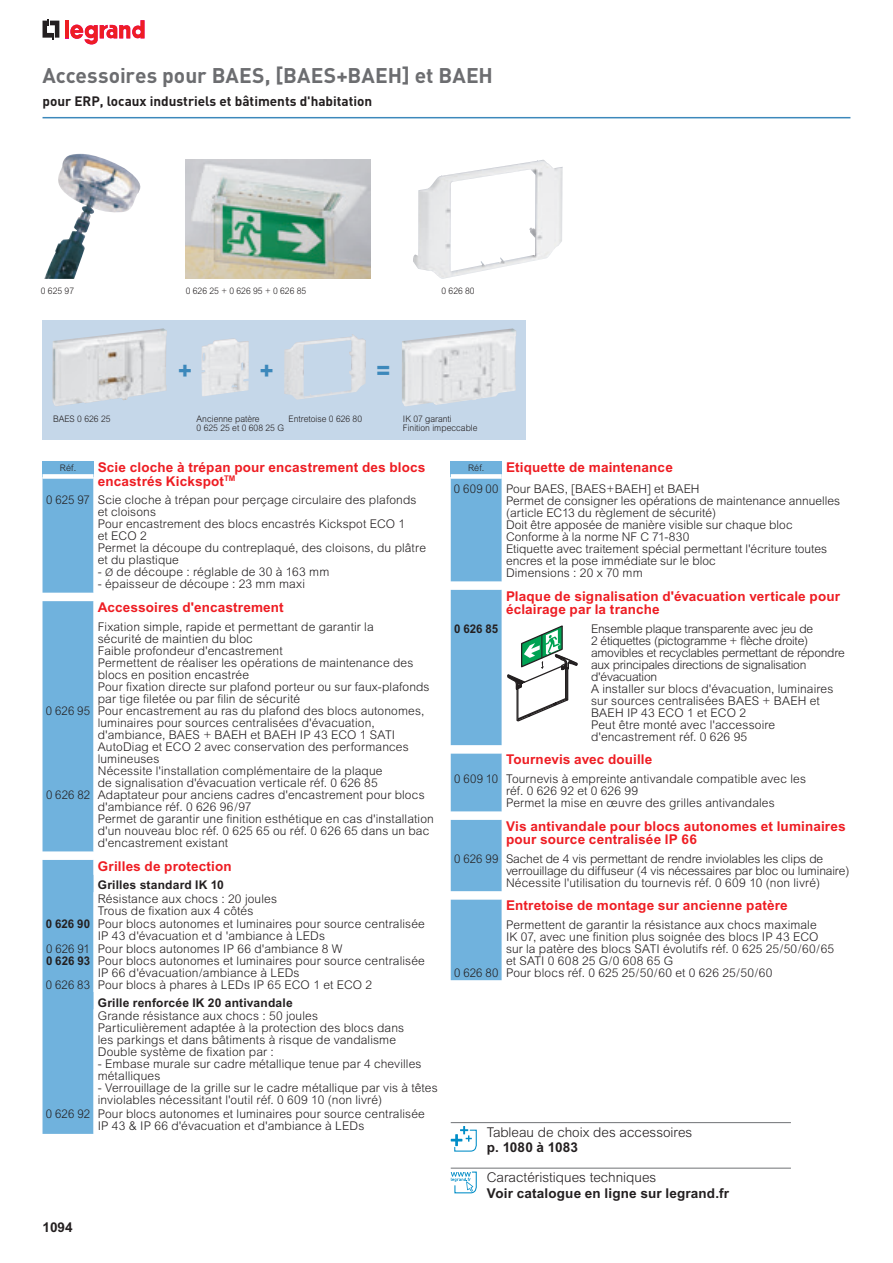
<style>
.page{position:relative;width:893px;height:1263px;background:#fff}
.page>*{position:absolute;margin:0;border:0;box-sizing:border-box;transform-origin:0 0}
.t1{font:700 26.55px "DIN";color:#3c88bb}
.t2{font:700 21px "DIN";color:#6c6d70}
.t3{font:700 13.5px/13.5px "Arial";letter-spacing:.01em;color:#ee1d23}
.t4{font:700 13.5px/15.8px "Arial";letter-spacing:.01em;color:#231f20}
.t5{font:700 13.5px "DIN";color:#231f20}
.t6{font:300 13.5px/15.8px "Arial";color:#231f20}
.t7{font:300 12px/12px "Arial";letter-spacing:.01em;color:#231f20}
.t8{font:300 12px/12px "Arial";letter-spacing:.01em;color:#231f20;scale:.95 1}
.t9{font:300 12px/12px "Arial";letter-spacing:-.02em;color:#231f20}
.t10{font:300 12px/12px "Arial";letter-spacing:-.01em;color:#231f20;scale:.95 1}
.t11{font:700 12px "Arial";color:#231f20;scale:.95 1}
.t12{font:300 9px/9px "Arial";color:#231f20;scale:.95 1}
.t13{font:300 9px "Arial";color:#231f20}
.s1{font-family:"Legrand 2007";font-weight:400}
.s2{font-weight:700}
.s3{font-weight:300}
</style>
<div class="page">
<hr style="left:43px;top:117px;width:807px;height:1px;background:#3c88bb">
<svg style="left:43px;top:19px;width:16px;height:20px"></svg>
<hr style="left:65px;top:20px;width:4px;height:18px;background:#ee1d23">
<svg style="left:70px;top:20px;width:75px;height:25px"></svg>
<div style="left:451px;top:479px;width:51px;height:102px;background:#70b2dd"></div>
<div style="left:451px;top:461px;width:51px;height:15px;background:#70b2dd"></div>
<div style="left:451px;top:474px;width:51px;height:5px;background:#fff"></div>
<div style="left:451px;top:754px;width:51px;height:57px;background:#70b2dd"></div>
<div style="left:451px;top:820px;width:51px;height:71px;background:#70b2dd"></div>
<div style="left:451px;top:900px;width:51px;height:80px;background:#70b2dd"></div>
<div style="left:43px;top:479px;width:51px;height:114px;background:#70b2dd"></div>
<div style="left:43px;top:461px;width:51px;height:15px;background:#70b2dd"></div>
<div style="left:43px;top:474px;width:51px;height:5px;background:#fff"></div>
<div style="left:43px;top:601px;width:51px;height:250px;background:#70b2dd"></div>
<div style="left:43px;top:860px;width:51px;height:274px;background:#70b2dd"></div>
<svg style="left:451px;top:590px;width:127px;height:155px"></svg>
<hr style="left:451px;top:1122px;width:340px;height:1px;background:#808285">
<svg style="left:451px;top:1126px;width:26px;height:25px"></svg>
<div style="left:43px;top:320px;width:483px;height:119px;background:#c5d7e9"></div>
<img style="left:413px;top:160px;width:150px;height:119px">
<img style="left:186px;top:160px;width:184px;height:119px">
<img style="left:402px;top:328px;width:114px;height:78px">
<img style="left:53px;top:328px;width:114px;height:78px">
<img style="left:201px;top:339px;width:48px;height:57px">
<img style="left:284px;top:334px;width:82px;height:66px">
<img style="left:44px;top:154px;width:97px;height:125px">
<hr style="left:451px;top:1167px;width:340px;height:2px;background:#808285">
<svg style="left:451px;top:1171px;width:26px;height:22px"></svg>
<p class="t2" style="left:43px;top:62px;width:452px">Accessoires pour BAES, [BAES+BAEH] et BAEH</p>
<p class="t5" style="left:43px;top:92px;width:331px">pour ERP, locaux industriels et bâtiments d'habitation</p>
<p class="t12" style="left:41px;top:287px;width:37px">0 625 97</p>
<p class="t12" style="left:186px;top:287px;width:128px">0 626 25 + 0 626 95 + 0 626 85</p>
<p class="t12" style="left:441px;top:287px;width:37px">0 626 80</p>
<p class="t1" style="left:178px;top:351px;width:16px">+</p>
<p class="t1" style="left:260px;top:351px;width:16px">+</p>
<p class="t1" style="left:376px;top:351px;width:16px">=</p>
<p class="t12" style="left:53px;top:414px;width:62px">BAES 0 626 25</p>
<p class="t12" style="left:197px;top:414px;width:94px">Ancienne patère<br>0 625 25 et 0 608 25 G</p>
<p class="t12" style="left:288px;top:414px;width:79px">Entretoise 0 626 80</p>
<p class="t12" style="left:403px;top:414px;width:80px">IK 07 garanti<br>Finition impeccable</p>
<p class="t13" style="left:60px;top:463px;width:18px">Réf.</p>
<p class="t3" style="left:98px;top:460px;width:329px">Scie cloche à trépan pour encastrement des blocs encastrés Kickspot<sup>TM</sup></p>
<p class="t8" style="left:98px;top:494px;width:347px;text-indent:-52px">0 625 97 Scie cloche à trépan pour perçage circulaire des plafonds et cloisons<br>Pour encastrement des blocs encastrés Kickspot ECO 1<br>et ECO 2<br>Permet la découpe du contreplaqué, des cloisons, du plâtre et du plastique</p>
<p class="t7" style="left:98px;top:566px;width:233px">- <span class="s1">Ø</span> de découpe : réglable de 30 à 163 mm</p>
<p class="t7" style="left:98px;top:578px;width:209px">- épaisseur de découpe : 23 mm maxi</p>
<p class="t3" style="left:98px;top:600px;width:187px">Accessoires d'encastrement</p>
<p class="t7" style="left:98px;top:620px;width:277px">Fixation simple, rapide et permettant de garantir la</p>
<p class="t7" style="left:98px;top:632px;width:157px">sécurité de maintien du bloc</p>
<p class="t7" style="left:98px;top:644px;width:186px">Faible profondeur d'encastrement</p>
<p class="t7" style="left:98px;top:656px;width:317px">Permettent de réaliser les opérations de maintenance des</p>
<p class="t7" style="left:98px;top:668px;width:153px">blocs en position encastrée</p>
<p class="t7" style="left:98px;top:680px;width:333px">Pour fixation directe sur plafond porteur ou sur faux-plafonds</p>
<p class="t7" style="left:98px;top:692px;width:204px">par tige filetée ou par filin de sécurité</p>
<p class="t8" style="left:46px;top:705px;width:400px">0 626 95 Pour encastrement au ras du plafond des blocs autonomes,</p>
<p class="t7" style="left:98px;top:717px;width:278px">luminaires pour sources centralisées d'évacuation,</p>
<p class="t7" style="left:98px;top:729px;width:299px">d'ambiance, BAES + BAEH et BAEH IP 43 ECO 1 SATI</p>
<p class="t7" style="left:98px;top:741px;width:313px">AutoDiag et ECO 2 avec conservation des performances</p>
<p class="t7" style="left:98px;top:753px;width:63px">lumineuses</p>
<p class="t7" style="left:98px;top:765px;width:286px">Nécessite l'installation complémentaire de la plaque</p>
<p class="t7" style="left:98px;top:777px;width:282px">de signalisation d'évacuation verticale réf. 0 626 85</p>
<p class="t8" style="left:46px;top:789px;width:400px">0 626 82 Adaptateur pour anciens cadres d'encastrement pour blocs</p>
<p class="t7" style="left:98px;top:801px;width:155px">d'ambiance réf. 0 626 96/97</p>
<p class="t7" style="left:98px;top:813px;width:338px">Permet de garantir une finition esthétique en cas d'installation</p>
<p class="t7" style="left:98px;top:825px;width:333px">d'un nouveau bloc réf. 0 625 65 ou réf. 0 626 65 dans un bac</p>
<p class="t7" style="left:98px;top:837px;width:132px">d'encastrement existant</p>
<p class="t3" style="left:98px;top:859px;width:136px">Grilles de protection</p>
<p class="t7" style="left:98px;top:878px;width:181px;line-height:13.4px"><span class="s2">Grilles standard IK 10<br></span>Résistance aux chocs : 20 joules</p>
<p class="t7" style="left:46px;top:903px;width:380px;line-height:13.8px;text-indent:52px">Trous de fixation aux 4 côtés<br><span class="s2">0 626 90</span> Pour blocs autonomes et luminaires pour source centralisée</p>
<p class="t7" style="left:98px;top:930px;width:229px">IP 43 d'évacuation et d 'ambiance à LEDs</p>
<p class="t8" style="left:46px;top:942px;width:314px">0 626 91 Pour blocs autonomes IP 66 d'ambiance 8 W</p>
<p class="t7" style="left:46px;top:955px;width:380px"><span class="s2">0 626 93</span> Pour blocs autonomes et luminaires pour source centralisée</p>
<p class="t7" style="left:98px;top:967px;width:203px">IP 66 d'évacuation/ambiance à LEDs</p>
<p class="t8" style="left:46px;top:979px;width:345px">0 626 83 Pour blocs à phares à LEDs IP 65 ECO 1 et ECO 2</p>
<p class="t7" style="left:98px;top:996px;width:222px;line-height:13.4px"><span class="s2">Grille renforcée IK 20 antivandale<br></span>Grande résistance aux chocs : 50 joules</p>
<p class="t7" style="left:98px;top:1022px;width:308px">Particulièrement adaptée à la protection des blocs dans les parkings et dans bâtiments à risque de vandalisme<br>Double système de fixation par :</p>
<p class="t7" style="left:98px;top:1058px;width:325px">- Embase murale sur cadre métallique tenue par 4 chevilles métalliques</p>
<p class="t7" style="left:98px;top:1082px;width:341px">- Verrouillage de la grille sur le cadre métallique par vis à têtes inviolables nécessitant l'outil réf. 0 609 10 (non livré)</p>
<p class="t8" style="left:98px;top:1107px;width:346px;text-indent:-52px">0 626 92 Pour blocs autonomes et luminaires pour source centralisée<br>IP 43 &amp; IP 66 d'évacuation et d'ambiance à LEDs</p>
<p class="t4" style="left:43px;top:1219px;width:32px">1094</p>
<p class="t13" style="left:468px;top:463px;width:18px">Réf.</p>
<p class="t3" style="left:506px;top:460px;width:168px">Etiquette de maintenance</p>
<p class="t8" style="left:506px;top:483px;width:353px;text-indent:-52px">0 609 00 Pour BAES, [BAES+BAEH] et BAEH<br>Permet de consigner les opérations de maintenance annuelles (article EC13 du règlement de sécurité)<br>Doit être apposée de manière visible sur chaque bloc Conforme à la norme NF C 71-830<br>Etiquette avec traitement spécial permettant l'écriture toutes encres et la pose immédiate sur le bloc<br>Dimensions : 20 x 70 mm</p>
<p class="t3" style="left:506px;top:589px;width:335px">Plaque de signalisation d'évacuation verticale pour éclairage par la tranche</p>
<p class="t11" style="left:454px;top:622px;width:48px">0 626 85</p>
<p class="t9" style="left:591px;top:623px;width:255px">Ensemble plaque transparente avec jeu de<br>2 étiquettes (pictogramme + flèche droite) amovibles et recyclables permettant de répondre aux principales directions de signalisation d'évacuation<br>A installer sur blocs d'évacuation, luminaires sur sources centralisées BAES + BAEH et BAEH IP 43 ECO 1 et ECO 2<br>Peut être monté avec l'accessoire d'encastrement réf. 0 626 95</p>
<p class="t3" style="left:506px;top:753px;width:148px">Tournevis avec douille</p>
<p class="t8" style="left:506px;top:773px;width:317px;text-indent:-52px">0 609 10 Tournevis à empreinte antivandale compatible avec les réf. 0 626 92 et 0 626 99<br>Permet la mise en œuvre des grilles antivandales</p>
<p class="t3" style="left:506px;top:819px;width:341px">Vis antivandale pour blocs autonomes et luminaires pour source centralisée IP 66</p>
<p class="t10" style="left:506px;top:853px;width:363px;text-indent:-52px">0 626 99 Sachet de 4 vis permettant de rendre inviolables les clips de verrouillage du diffuseur (4 vis nécessaires par bloc ou luminaire)<br>Nécessite l'utilisation du tournevis réf. 0 609 10 (non livré)</p>
<p class="t3" style="left:506px;top:899px;width:283px">Entretoise de montage sur ancienne patère</p>
<p class="t7" style="left:506px;top:919px;width:312px">Permettent de garantir la résistance aux chocs maximale</p>
<p class="t7" style="left:506px;top:931px;width:314px">IK 07, avec une finition plus soignée des blocs IP 43 ECO</p>
<p class="t7" style="left:506px;top:943px;width:330px">sur la patère des blocs SATI évolutifs réf. 0 625 25/50/60/65</p>
<p class="t7" style="left:506px;top:955px;width:169px">et SATI 0 608 25 G/0 608 65 G</p>
<p class="t8" style="left:454px;top:967px;width:337px">0 626 80 Pour blocs réf. 0 625 25/50/60 et 0 626 25/50/60</p>
<p class="t6" style="left:487px;top:1124px;width:207px">Tableau de choix des accessoires <span class="s2">p. 1080 à 1083</span></p>
<p class="t4" style="left:487px;top:1169px;width:244px"><span class="s3">Caractéristiques techniques<br></span>Voir catalogue en ligne sur legrand.fr</p>
</div>
